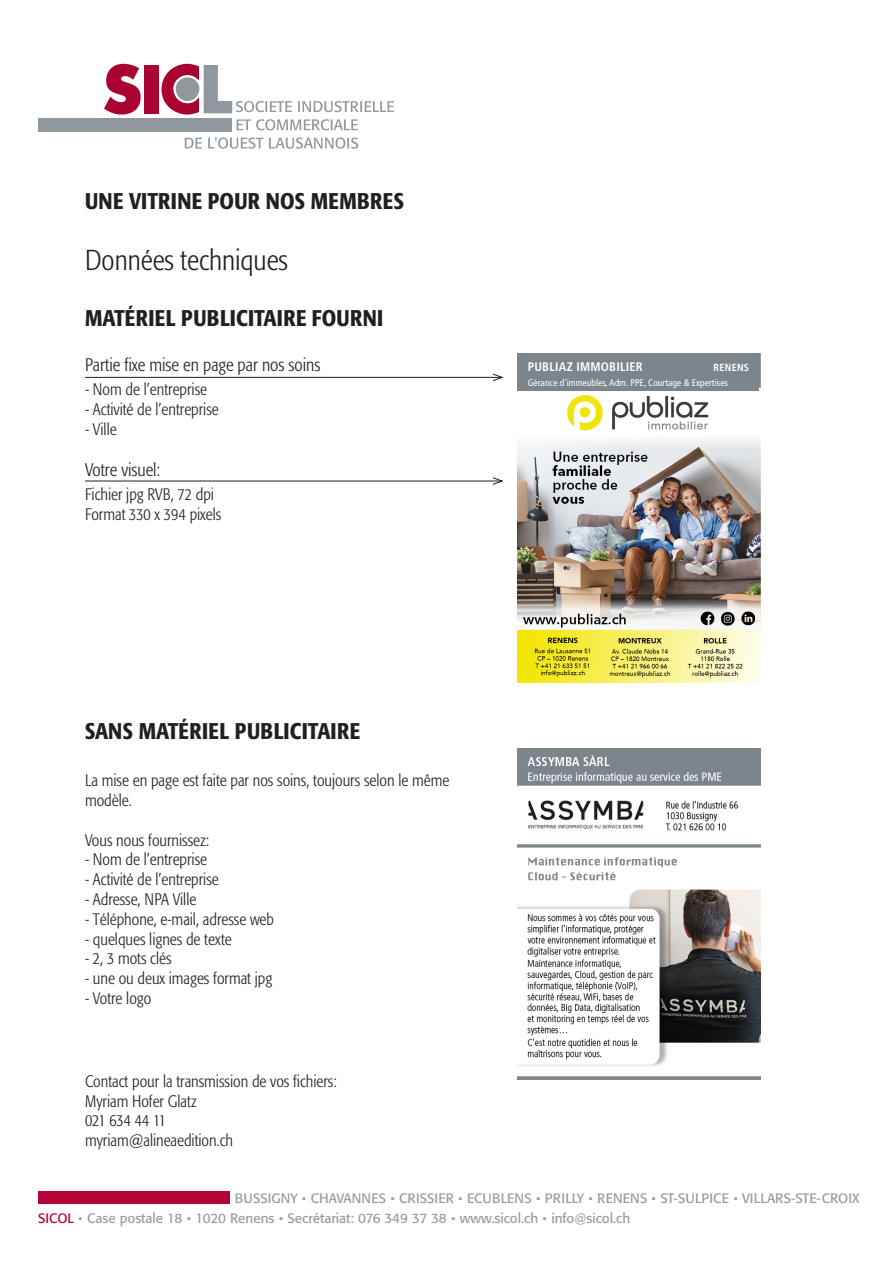
<style>
.page{position:relative;width:893px;height:1263px;background:#fff}
.page>*{position:absolute;margin:0;border:0;box-sizing:border-box;transform-origin:0 0}
.t1{font:300 condensed 28.5px "Formata";color:#231f20}
.t2{font:500 condensed 22.5px "Formata";letter-spacing:.02em;color:#231f20}
.t3{font:300 condensed 18px "Formata";color:#231f20}
.t4{font:300 condensed 16.5px/19.8px "Formata";color:#231f20}
.t5{font:13.5px "Formata";color:#959ca1}
._1__titre_entreprise{font:700 condensed 12.45px "Frutiger LT Pro";letter-spacing:.02em;color:#fff}
._1__titre_entreprise-2{font:700 condensed 10.2px "Frutiger LT Pro";letter-spacing:.02em;color:#fff}
._1__sous-titre{font:condensed 9.6px "Frutiger LT Pro";color:#fff}
.s1{color:#b30437}
</style>
<div class="page">
<div style="left:38px;top:118px;width:194px;height:13px;background:#90979d"></div>
<svg style="left:104px;top:64px;width:37px;height:51px"></svg>
<div style="left:144px;top:65px;width:14px;height:48px;background:#a90332"></div>
<svg style="left:161px;top:64px;width:233px;height:66px"></svg>
<svg style="left:185px;top:138px;width:17px;height:10px"></svg>
<svg style="left:208px;top:137px;width:55px;height:12px"></svg>
<svg style="left:269px;top:137px;width:89px;height:12px"></svg>
<div style="left:38px;top:1191px;width:192px;height:12px;background:#b30437"></div>
<img style="left:517px;top:748px;width:243px;height:332px">
<hr style="left:85px;top:481px;width:417px;height:1px;background:#231f20">
<svg style="left:492px;top:477px;width:12px;height:8px"></svg>
<hr style="left:85px;top:377px;width:417px;height:1px;background:#231f20">
<svg style="left:492px;top:373px;width:12px;height:8px"></svg>
<img style="left:517px;top:353px;width:243px;height:329px">
<div style="left:517px;top:353px;width:242px;height:37px;background:#7c858c"></div>
<p class="t2" style="left:85px;top:188px;width:320px">UNE VITRINE POUR NOS MEMBRES</p>
<p class="t1" style="left:85px;top:244px;width:204px">Données techniques</p>
<p class="t2" style="left:85px;top:305px;width:300px">MATÉRIEL PUBLICITAIRE FOURNI</p>
<p class="t3" style="left:85px;top:354px;width:237px">Partie fixe mise en page par nos soins</p>
<p class="t4" style="left:85px;top:380px;width:123px">- Nom de l’entreprise</p>
<p class="t4" style="left:85px;top:400px;width:135px">- Activité de l’entreprise</p>
<p class="t4" style="left:85px;top:419px;width:33px">- Ville</p>
<p class="t3" style="left:85px;top:460px;width:77px">Votre visuel:</p>
<p class="t4" style="left:85px;top:485px;width:130px">Fichier jpg RVB, 72 dpi</p>
<p class="t4" style="left:85px;top:505px;width:138px">Format 330 x 394 pixels</p>
<p class="t2" style="left:85px;top:718px;width:276px">SANS MATÉRIEL PUBLICITAIRE</p>
<p class="t4" style="left:85px;top:771px;width:366px">La mise en page est faite par nos soins, toujours selon le même modèle.</p>
<p class="t4" style="left:85px;top:830px;width:126px">Vous nous fournissez:</p>
<p class="t4" style="left:85px;top:850px;width:123px">- Nom de l’entreprise</p>
<p class="t4" style="left:85px;top:870px;width:135px">- Activité de l’entreprise</p>
<p class="t4" style="left:85px;top:889px;width:113px">- Adresse, NPA Ville</p>
<p class="t4" style="left:85px;top:909px;width:191px">- Téléphone, e-mail, adresse web</p>
<p class="t4" style="left:85px;top:929px;width:148px">- quelques lignes de texte</p>
<p class="t4" style="left:85px;top:949px;width:88px">- 2, 3 mots clés</p>
<p class="t4" style="left:85px;top:969px;width:189px">- une ou deux images format jpg</p>
<p class="t4" style="left:85px;top:988px;width:68px">- Votre logo</p>
<p class="t4" style="left:85px;top:1071px;width:253px">Contact pour la transmission de vos fichiers:</p>
<p class="t4" style="left:85px;top:1091px;width:114px">Myriam Hofer Glatz</p>
<p class="t4" style="left:85px;top:1111px;width:83px">021 634 44 11</p>
<p class="t4" style="left:85px;top:1131px;width:150px">myriam@alineaedition.ch</p>
<p class="_1__titre_entreprise" style="left:528px;top:360px;width:117px">PUBLIAZ IMMOBILIER</p>
<p class="_1__titre_entreprise-2" style="left:713px;top:362px;width:37px">RENENS</p>
<p class="_1__sous-titre" style="left:528px;top:377px;width:202px">Gérance d’immeubles, Adm. PPE, Courtage &amp; Expertises</p>
<p class="t5" style="left:235px;top:1190px;width:626px">BUSSIGNY <sup>.</sup> CHAVANNES <sup>.</sup> CRISSIER <sup>.</sup> ECUBLENS <sup>.</sup> PRILLY <sup>.</sup> RENENS <sup>.</sup> ST-SULPICE <sup>.</sup> VILLARS-STE-CROIX</p>
<p class="t5" style="left:38px;top:1209px;width:594px"><span class="s1">SICOL</span> <sup>.</sup> Case postale 18 <sup>.</sup> 1020 Renens <sup>.</sup> Secrétariat: 076 349 37 38 <sup>.</sup> www.sicol.ch <sup>.</sup> info@sicol.ch</p>
</div>
